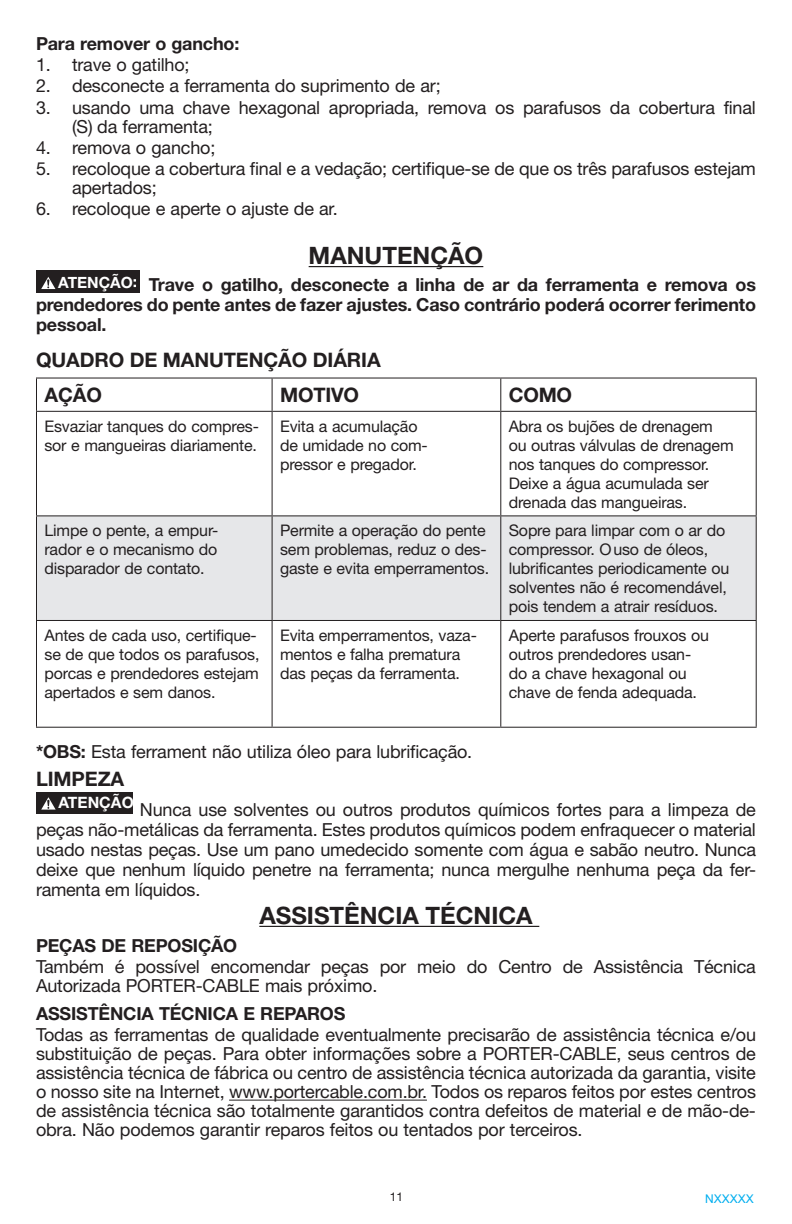
<style>
.page{position:relative;width:792px;height:1224px;background:#fff}
.page>*{position:absolute;margin:0;border:0;box-sizing:border-box;transform-origin:0 0}
.t1{font:700 24px "Helvetica Neue";color:#231f20}
.t2{font:700 20px/35px "Helvetica Neue";letter-spacing:-.005em;color:#231f20}
.t3{font:18px/19px "Helvetica Neue";letter-spacing:-.01em;color:#231f20}
.t4{font:700 18px/20px "Helvetica Neue";letter-spacing:-.01em;color:#231f20;text-align:justify}
.t5{font:16px/19px "Helvetica Neue";letter-spacing:-.01em;color:#231f20}
.t6{font:12px "Arial";color:#00aeef}
.t7{font:12px "Helvetica Neue";color:#231f20}
.s1{font-weight:700}
</style>
<div class="page">
<hr style="left:309px;top:266px;width:174px;height:1px;background:#231f20">
<hr style="left:259px;top:926px;width:280px;height:1px;background:#231f20">
<hr style="left:229px;top:1100px;width:198px;height:1px;background:#231f20">
<div style="left:36px;top:271px;width:104px;height:22px;background:#231f20"></div>
<svg style="left:41px;top:277px;width:14px;height:12px"></svg>
<svg style="left:134px;top:279px;width:2px;height:8px"></svg>
<div style="left:37px;top:516px;width:719px;height:104px;background:#e6e7e9"></div>
<hr style="left:36px;top:378px;width:236px;height:1px;background:#231f20">
<hr style="left:272px;top:378px;width:229px;height:1px;background:#231f20">
<hr style="left:501px;top:378px;width:256px;height:1px;background:#231f20">
<hr style="left:36px;top:411px;width:236px;height:1px;background:#231f20">
<hr style="left:272px;top:411px;width:229px;height:1px;background:#231f20">
<hr style="left:501px;top:411px;width:256px;height:1px;background:#231f20">
<hr style="left:36px;top:515px;width:236px;height:1px;background:#231f20">
<hr style="left:272px;top:515px;width:229px;height:1px;background:#231f20">
<hr style="left:501px;top:515px;width:256px;height:1px;background:#231f20">
<hr style="left:36px;top:620px;width:236px;height:1px;background:#231f20">
<hr style="left:272px;top:620px;width:229px;height:1px;background:#231f20">
<hr style="left:501px;top:620px;width:256px;height:1px;background:#231f20">
<hr style="left:36px;top:727px;width:236px;height:1px;background:#231f20">
<hr style="left:272px;top:727px;width:229px;height:1px;background:#231f20">
<hr style="left:501px;top:727px;width:256px;height:1px;background:#231f20">
<hr style="left:36px;top:379px;width:1px;height:32px;background:#231f20">
<hr style="left:36px;top:412px;width:1px;height:103px;background:#231f20">
<hr style="left:36px;top:516px;width:1px;height:104px;background:#231f20">
<hr style="left:36px;top:621px;width:1px;height:106px;background:#231f20">
<hr style="left:272px;top:379px;width:1px;height:32px;background:#231f20">
<hr style="left:500px;top:379px;width:1px;height:32px;background:#231f20">
<hr style="left:756px;top:379px;width:1px;height:32px;background:#231f20">
<hr style="left:272px;top:412px;width:1px;height:103px;background:#231f20">
<hr style="left:500px;top:412px;width:1px;height:103px;background:#231f20">
<hr style="left:756px;top:412px;width:1px;height:103px;background:#231f20">
<hr style="left:272px;top:516px;width:1px;height:104px;background:#231f20">
<hr style="left:500px;top:516px;width:1px;height:104px;background:#231f20">
<hr style="left:756px;top:516px;width:1px;height:104px;background:#231f20">
<hr style="left:272px;top:621px;width:1px;height:106px;background:#231f20">
<hr style="left:500px;top:621px;width:1px;height:106px;background:#231f20">
<hr style="left:756px;top:621px;width:1px;height:106px;background:#231f20">
<div style="left:36px;top:793px;width:97px;height:21px;background:#231f20"></div>
<svg style="left:41px;top:797px;width:15px;height:13px"></svg>
<p class="t4" style="left:36px;top:33px;width:205px">Para remover o gancho:</p>
<p class="t3" style="left:36px;top:55px;width:155px">1. trave o gatilho;</p>
<p class="t3" style="left:36px;top:76px;width:406px">2. desconecte a ferramenta do suprimento de ar;</p>
<p class="t3" style="left:72px;top:97px;width:685px;text-indent:-36px">3. usando uma chave hexagonal apropriada, remova os parafusos da cobertura final (S) da ferramenta;</p>
<p class="t3" style="left:36px;top:138px;width:181px">4. remova o gancho;</p>
<p class="t3" style="left:72px;top:159px;width:685px;text-indent:-36px">5. recoloque a cobertura final e a vedação; certifique-se de que os três parafusos estejam apertados;</p>
<p class="t3" style="left:36px;top:199px;width:303px">6. recoloque e aperte o ajuste de ar.</p>
<h1 class="t1" style="left:309px;top:241px;width:176px">Manutenção</h1>
<p class="t4" style="left:36px;top:275px;width:722px;text-indent:22px"><sup>ATENÇÃO</sup> Trave o gatilho, desconecte a linha de ar da ferramenta e remova os prendedores do pente antes de fazer ajustes. Caso contrário poderá ocorrer ferimento pessoal.</p>
<p class="t2" style="left:44px;top:342px;width:338px;text-indent:-8px">Quadro de manutenção diária<br>Ação</p>
<p class="t2" style="left:280px;top:377px;width:80px">Motivo</p>
<p class="t2" style="left:509px;top:377px;width:65px">Como</p>
<p class="t5" style="left:44px;top:416px;width:216px">Esvaziar tanques do compres&shy;sor e mangueiras diariamente.</p>
<p class="t5" style="left:280px;top:416px;width:149px">Evita a acumulação de umidade no com&shy;pressor e pregador.</p>
<p class="t5" style="left:509px;top:416px;width:226px">Abra os bujões de drenagem ou outras válvulas de drenagem nos tanques do compressor.<br>Deixe a água acumulada ser drenada das mangueiras.</p>
<p class="t5" style="left:45px;top:521px;width:175px;text-align:justify">Limpe o pente, a empur&shy;rador e o mecanismo do disparador de contato.</p>
<p class="t5" style="left:280px;top:521px;width:211px">Permite a operação do pente sem problemas, reduz o des&shy;gaste e evita emperramentos.</p>
<p class="t5" style="left:509px;top:521px;width:222px">Sopre para limpar com o ar do compressor. Ouso de óleos, lubrificantes periodicamente ou solventes não é recomendável, pois tendem a atrair resíduos.</p>
<p class="t5" style="left:44px;top:626px;width:216px">Antes de cada uso, certifique&shy;se de que todos os parafusos, porcas e prendedores estejam apertados e sem danos.</p>
<p class="t5" style="left:280px;top:626px;width:198px">Evita emperramentos, vaza&shy;mentos e falha prematura das peças da ferramenta.</p>
<p class="t5" style="left:509px;top:625px;width:202px">Aperte parafusos frouxos ou outros prendedores usan&shy;do a chave hexagonal ou chave de fenda adequada.</p>
<p class="t3" style="left:36px;top:742px;width:438px"><span class="s1">*OBS:</span> Esta ferrament não utiliza óleo para lubrificação.</p>
<p class="t2" style="left:36px;top:761px;width:90px">Limpeza</p>
<p class="t3" style="left:36px;top:799px;width:722px;line-height:20px;text-align:justify;text-indent:22px"><sup>ATENÇÃO</sup> Nunca use solventes ou outros produtos químicos fortes para a limpeza de peças não-metálicas da ferramenta. Estes produtos químicos podem enfraquecer o material usado nestas peças. Use um pano umedecido somente com água e sabão neutro. Nunca deixe que nenhum líquido penetre na ferramenta; nunca mergulhe nenhuma peça da fer&shy;ramenta em líquidos.</p>
<h1 class="t1" style="left:259px;top:901px;width:17px">ASS</h1>
<h1 class="t1" style="left:307px;top:901px;width:227px">ISTÊNCIA TÉCNICA</h1>
<p class="t4" style="left:36px;top:935px;width:13px">PEÇAS</p>
<p class="t4" style="left:101px;top:935px;width:43px">DE REPOS</p>
<p class="t4" style="left:193px;top:935px;width:19px">IÇÃO</p>
<p class="t3" style="left:36px;top:957px;width:721px">Também é possível encomendar peças por meio do Centro de Assistência Técnica<br>Autorizada PORTER-CABLE mais próximo.</p>
<p class="t4" style="left:36px;top:1003px;width:13px">ASS</p>
<p class="t4" style="left:71px;top:1003px;width:202px">ISTÊNCIA TÉCNICA E REPAROS</p>
<p class="t3" style="left:36px;top:1025px;width:722px;text-align:justify">Todas as ferramentas de qualidade eventualmente precisarão de assistência técnica e/ou substituição de peças. Para obter informações sobre a PORTER-CABLE, seus centros de assistência técnica de fábrica ou centro de assistência técnica autorizada da garantia, visite o nosso site na Internet, www.portercable.com.br. Todos os reparos feitos por estes centros de assistência técnica são totalmente garantidos contra defeitos de material e de mão-de&shy;obra. Não podemos garantir reparos feitos ou tentados por terceiros.</p>
<p class="t7" style="left:390px;top:1190px;width:15px">11</p>
<p class="t6" style="left:705px;top:1191px;width:50px">NXXXXX</p>
</div>
